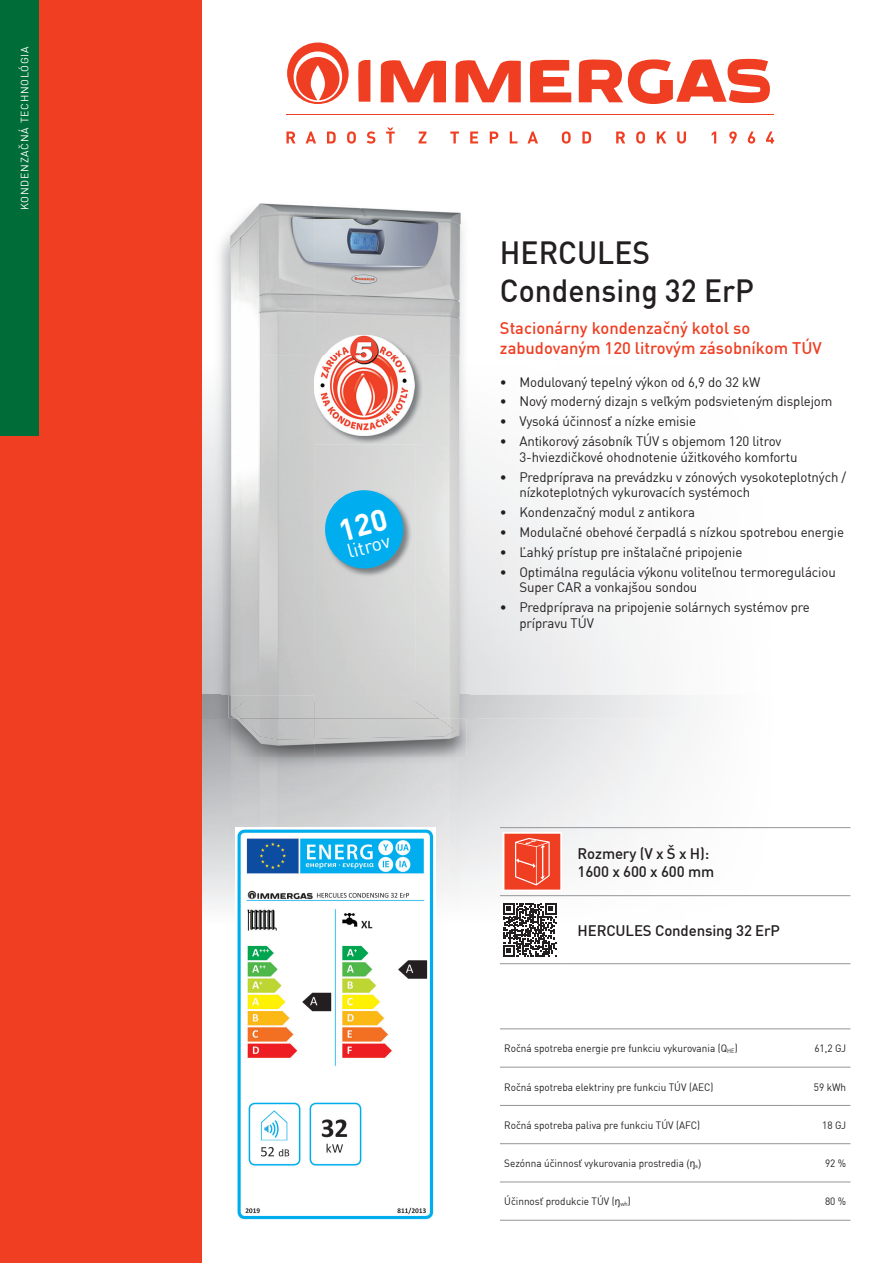
<style>
.page{position:relative;width:893px;height:1263px;background:#fff}
.page>*{position:absolute;margin:0;border:0;box-sizing:border-box;transform-origin:0 0}
.t1{font:500 31.5px/37.8px "Unient DINCE";color:#231f20;scale:.95 1}
.t2{font:19.5px "Unient DINCE";color:#fff}
.t3{font:500 16.5px/19.8px "Unient DINCE";color:#ef3e22}
.t4{font:500 15px/18px "Unient DINCE";letter-spacing:-.01em;color:#231f20}
.t5{font:13.5px/15.6px "Unient DINCE";letter-spacing:-.01em;color:#231f20}
.t6{font:10.5px "Unient DINCE";color:#231f20;scale:.95 1}
.t7{font:10.5px "Unient DINCE";letter-spacing:.07em;color:#fff}
.s1{font-size:6.15px}
.s2{font-family:"Nimbus Sans LOT"}
</style>
<div class="page">
<img style="left:201px;top:718px;width:20px;height:207px">
<img style="left:201px;top:355px;width:12px;height:363px">
<img style="left:470px;top:718px;width:7px;height:44px">
<div style="left:0;top:0;width:201px;height:1263px;background:#ef3e22"></div>
<svg style="left:286px;top:132px;width:10px;height:11px"></svg>
<svg style="left:306px;top:132px;width:10px;height:11px"></svg>
<svg style="left:327px;top:132px;width:9px;height:11px"></svg>
<svg style="left:347px;top:131px;width:9px;height:13px"></svg>
<svg style="left:367px;top:131px;width:8px;height:13px"></svg>
<svg style="left:386px;top:128px;width:9px;height:15px"></svg>
<svg style="left:419px;top:132px;width:7px;height:11px"></svg>
<svg style="left:450px;top:132px;width:9px;height:11px"></svg>
<svg style="left:470px;top:132px;width:8px;height:11px"></svg>
<svg style="left:490px;top:132px;width:8px;height:11px"></svg>
<svg style="left:510px;top:132px;width:7px;height:11px"></svg>
<svg style="left:527px;top:132px;width:11px;height:11px"></svg>
<svg style="left:562px;top:131px;width:9px;height:13px"></svg>
<svg style="left:582px;top:132px;width:9px;height:11px"></svg>
<svg style="left:616px;top:132px;width:9px;height:11px"></svg>
<svg style="left:636px;top:131px;width:9px;height:13px"></svg>
<svg style="left:657px;top:132px;width:9px;height:11px"></svg>
<svg style="left:677px;top:132px;width:9px;height:12px"></svg>
<svg style="left:712px;top:132px;width:4px;height:11px"></svg>
<svg style="left:729px;top:131px;width:8px;height:12px"></svg>
<svg style="left:748px;top:132px;width:7px;height:12px"></svg>
<svg style="left:766px;top:132px;width:8px;height:11px"></svg>
<hr style="left:286px;top:114px;width:488px;height:1px;background:#ef3e22">
<svg style="left:455px;top:60px;width:66px;height:42px"></svg>
<svg style="left:358px;top:60px;width:12px;height:42px"></svg>
<svg style="left:381px;top:60px;width:65px;height:42px"></svg>
<svg style="left:529px;top:59px;width:42px;height:43px"></svg>
<svg style="left:578px;top:58px;width:192px;height:46px"></svg>
<svg style="left:287px;top:43px;width:62px;height:61px"></svg>
<div style="left:0;top:0;width:38px;height:436px;background:#006d38"></div>
<img style="left:213px;top:718px;width:253px;height:54px">
<img style="left:228px;top:757px;width:86px;height:5px">
<img style="left:466px;top:434px;width:4px;height:328px">
<svg style="left:466px;top:762px;width:4px;height:10px"></svg>
<img style="left:221px;top:203px;width:93px;height:554px">
<img style="left:240px;top:718px;width:216px;height:22px">
<img style="left:228px;top:695px;width:86px;height:23px">
<img style="left:232px;top:701px;width:82px;height:17px">
<img style="left:314px;top:206px;width:150px;height:149px">
<img style="left:416px;top:355px;width:50px;height:319px">
<img style="left:314px;top:674px;width:152px;height:44px">
<img style="left:325px;top:490px;width:87px;height:88px">
<div style="left:325px;top:490px;width:78px;height:78px;background:#00aeef;border-radius:50%"></div>
<img style="left:314px;top:355px;width:109px;height:89px">
<img style="left:414px;top:335px;width:9px;height:20px">
<img style="left:314px;top:335px;width:100px;height:101px">
<hr style="left:500px;top:1067px;width:292px;height:1px;background:#939598">
<hr style="left:792px;top:1067px;width:58px;height:1px;background:#939598">
<hr style="left:500px;top:1105px;width:292px;height:1px;background:#939598">
<hr style="left:792px;top:1105px;width:58px;height:1px;background:#939598">
<hr style="left:500px;top:1143px;width:292px;height:1px;background:#939598">
<hr style="left:792px;top:1143px;width:58px;height:1px;background:#939598">
<hr style="left:500px;top:1182px;width:292px;height:1px;background:#939598">
<hr style="left:792px;top:1182px;width:58px;height:1px;background:#939598">
<hr style="left:500px;top:1028px;width:292px;height:1px;background:#939598">
<hr style="left:792px;top:1028px;width:58px;height:1px;background:#939598">
<hr style="left:500px;top:1220px;width:292px;height:1px;background:#939598">
<hr style="left:792px;top:1220px;width:58px;height:1px;background:#939598">
<hr style="left:500px;top:827px;width:65px;height:1px;background:#939598">
<hr style="left:565px;top:827px;width:285px;height:1px;background:#939598">
<hr style="left:500px;top:895px;width:65px;height:1px;background:#939598">
<hr style="left:565px;top:895px;width:285px;height:1px;background:#939598">
<hr style="left:500px;top:963px;width:65px;height:1px;background:#939598">
<hr style="left:565px;top:963px;width:285px;height:1px;background:#939598">
<svg style="left:503px;top:832px;width:59px;height:59px;background:#f1634c"></svg>
<div style="left:500px;top:900px;width:59px;height:59px;background:#fff"></div>
<svg style="left:503px;top:903px;width:53px;height:53px"></svg>
<img style="left:237px;top:827px;width:199px;height:393px">
<p class="t7" style="left:18px;top:210px;width:165px;rotate:-90deg">KONDENZAČNÁ TECHNOLÓGIA</p>
<h2 class="t2" style="left:344px;top:540px;width:45px;rotate:-15deg">litrov</h2>
<h1 class="t1" style="left:500px;top:232px;width:269px">HERCULES<br>Condensing 32 ErP</h1>
<p class="t3" style="left:500px;top:318px;width:323px">Stacionárny kondenzačný kotol so zabudovaným 120 litrovým zásobníkom TÚV</p>
<p class="t5" style="left:500px;top:374px;width:262px">• Modulovaný tepelný výkon od 6,9 do 32 kW</p>
<p class="t5" style="left:500px;top:393px;width:334px">• Nový moderný dizajn s veľkým podsvieteným displejom</p>
<p class="t5" style="left:500px;top:413px;width:198px">• Vysoká účinnosť a nízke emisie</p>
<p class="t5" style="left:519px;top:433px;width:279px;text-indent:-20px">• Antikorový zásobník TÚV s objemom 120 litrov<br>3-hviezdičkové ohodnotenie úžitkového komfortu</p>
<p class="t5" style="left:519px;top:469px;width:328px;text-indent:-20px">• Predpríprava na prevádzku v zónových vysokoteplotných / nízkoteplotných vykurovacích systémoch</p>
<p class="t5" style="left:500px;top:504px;width:197px">• Kondenzačný modul z antikora</p>
<p class="t5" style="left:500px;top:524px;width:346px">• Modulačné obehové čerpadlá s nízkou spotrebou energie</p>
<p class="t5" style="left:500px;top:544px;width:244px">• Ľahký prístup pre inštalačné pripojenie</p>
<p class="t5" style="left:519px;top:564px;width:318px;text-indent:-20px">• Optimálna regulácia výkonu voliteľnou termoreguláciou<br>Super CAR a vonkajšou sondou</p>
<p class="t5" style="left:519px;top:599px;width:292px;text-indent:-20px">• Predpríprava na pripojenie solárnych systémov pre prípravu TÚV</p>
<p class="t4" style="left:578px;top:844px;width:138px">Rozmery (V x Š x H):<br>1600 x 600 x 600 mm</p>
<p class="t4" style="left:578px;top:921px;width:204px">HERCULES Condensing 32 ErP</p>
<p class="t6" style="left:504px;top:1042px;width:247px">Ročná spotreba energie pre funkciu vykurovania (Q<span class="s1">HE</span>)</p>
<p class="t6" style="left:814px;top:1042px;width:35px">61,2 GJ</p>
<p class="t6" style="left:504px;top:1080px;width:222px">Ročná spotreba elektriny pre funkciu TÚV (AEC)</p>
<p class="t6" style="left:814px;top:1080px;width:36px">59 kWh</p>
<p class="t6" style="left:504px;top:1118px;width:208px">Ročná spotreba paliva pre funkciu TÚV (AFC)</p>
<p class="t6" style="left:822px;top:1118px;width:27px">18 GJ</p>
<p class="t6" style="left:504px;top:1157px;width:209px">Sezónna účinnosť vykurovania prostredia <span class="s2">(ŋ</span><span class="s1">s</span><span class="s2">)</span></p>
<p class="t6" style="left:825px;top:1157px;width:24px">92 %</p>
<p class="t6" style="left:504px;top:1195px;width:135px">Účinnosť produkcie TÚV (<span class="s2">ŋ</span><span class="s1">wh</span>)</p>
<p class="t6" style="left:825px;top:1195px;width:24px">80 %</p>
</div>
